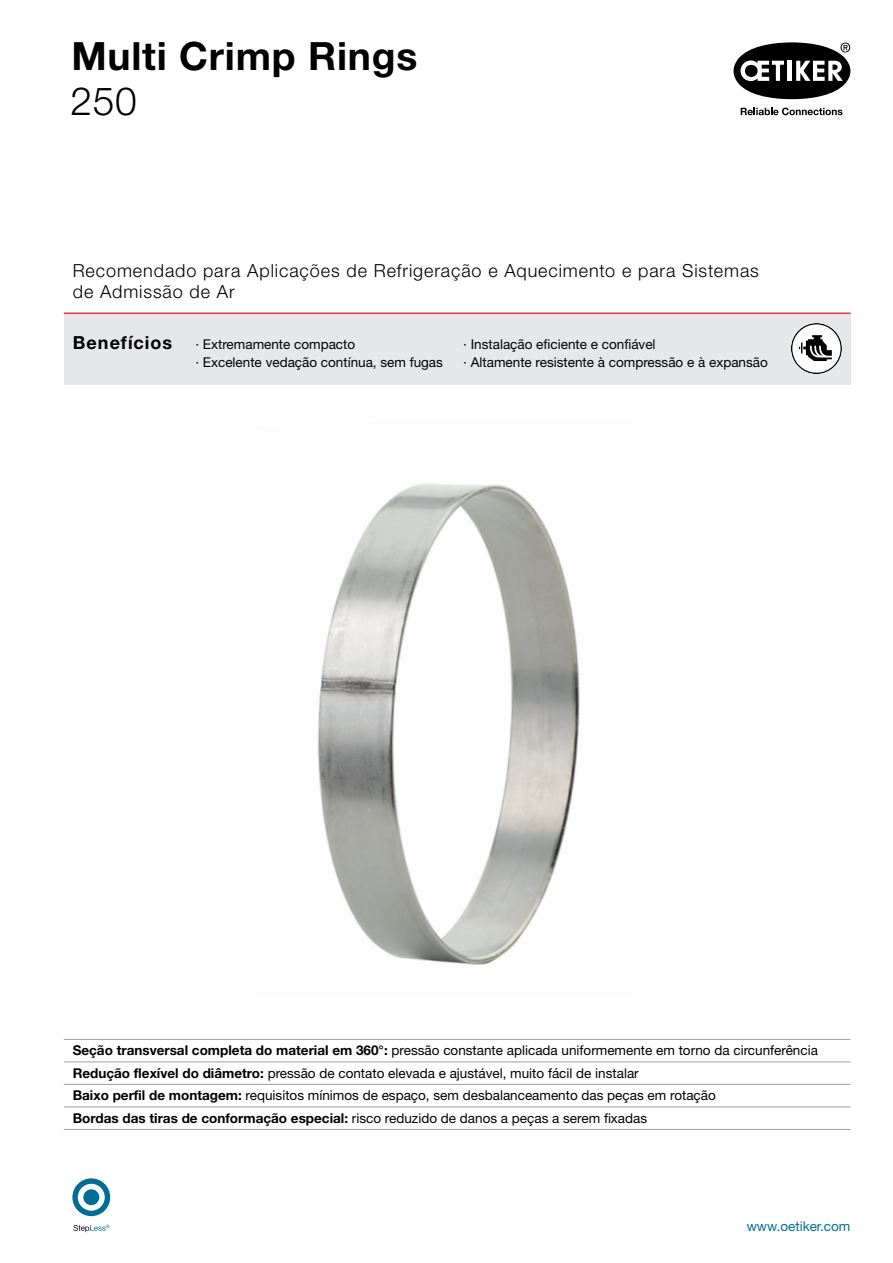
<style>
.page{position:relative;width:893px;height:1263px;background:#fff}
.page>*{position:absolute;margin:0;border:0;box-sizing:border-box;transform-origin:0 0}
.t1{font:700 39px "Helvetica Neue LT Pro";letter-spacing:.02em;color:#000}
.t2{font:300 39px "Helvetica Neue LT Pro";color:#000}
.t3{font:300 18px/21.6px "Helvetica Neue LT Pro";letter-spacing:.05em;color:#000}
.t4{font:700 18px "Helvetica Neue LT Pro";letter-spacing:.055em;color:#000}
.t5{font:13.5px/22.5px "Helvetica Neue LT Pro";color:#000}
.t6{font:13.5px "Helvetica Neue LT Pro";color:#006f9a}
.s1{font-weight:700}
</style>
<div class="page">
<img style="left:318px;top:483px;width:262px;height:482px">
<svg style="left:733px;top:42px;width:117px;height:57px"></svg>
<svg style="left:741px;top:108px;width:101px;height:7px"></svg>
<div style="left:64px;top:313px;width:786px;height:72px;background:#e6e7e8"></div>
<hr style="left:64px;top:313px;width:786px;height:1px;background:#dc4133">
<svg style="left:73px;top:1225px;width:36px;height:7px"></svg>
<svg style="left:72px;top:1178px;width:38px;height:38px"></svg>
<svg style="left:791px;top:323px;width:51px;height:51px"></svg>
<hr style="left:64px;top:1039px;width:786px;height:1px;background:#9d9fa2">
<hr style="left:64px;top:1061px;width:786px;height:1px;background:#9d9fa2">
<hr style="left:64px;top:1084px;width:786px;height:1px;background:#9d9fa2">
<hr style="left:64px;top:1106px;width:786px;height:1px;background:#9d9fa2">
<hr style="left:64px;top:1129px;width:786px;height:1px;background:#9d9fa2">
<h1 class="t1" style="left:71px;top:32px;width:347px">Multi Crimp Rings</h1>
<h1 class="t2" style="left:70px;top:78px;width:68px">250</h1>
<h2 class="t3" style="left:73px;top:259px;width:688px">Recomendado para Aplicações de Refrigeração e Aquecimento e para Sistemas de Admissão de Ar</h2>
<h2 class="t4" style="left:73px;top:331px;width:101px">Benefícios</h2>
<p class="t5" style="left:195px;top:334px;width:249px;line-height:18px">· Extremamente compacto<br>· Excelente vedação contínua, sem fugas</p>
<p class="t5" style="left:463px;top:334px;width:306px;line-height:18px">· Instalação eficiente e confiável<br>· Altamente resistente à compressão e à expansão</p>
<p class="t5" style="left:73px;top:1039px;width:747px"><span class="s1">Seção transversal completa do material em 360°:</span> pressão constante aplicada uniformemente em torno da circunferência <span class="s1">Redução flexível do diâmetro:</span> pressão de contato elevada e ajustável, muito fácil de instalar<br><span class="s1">Baixo perfil de montagem:</span> requisitos mínimos de espaço, sem desbalanceamento das peças em rotação<br><span class="s1">Bordas das tiras de conformação especial:</span> risco reduzido de danos a peças a serem fixadas</p>
<p class="t6" style="left:747px;top:1217px;width:105px">www.oetiker.com</p>
</div>
